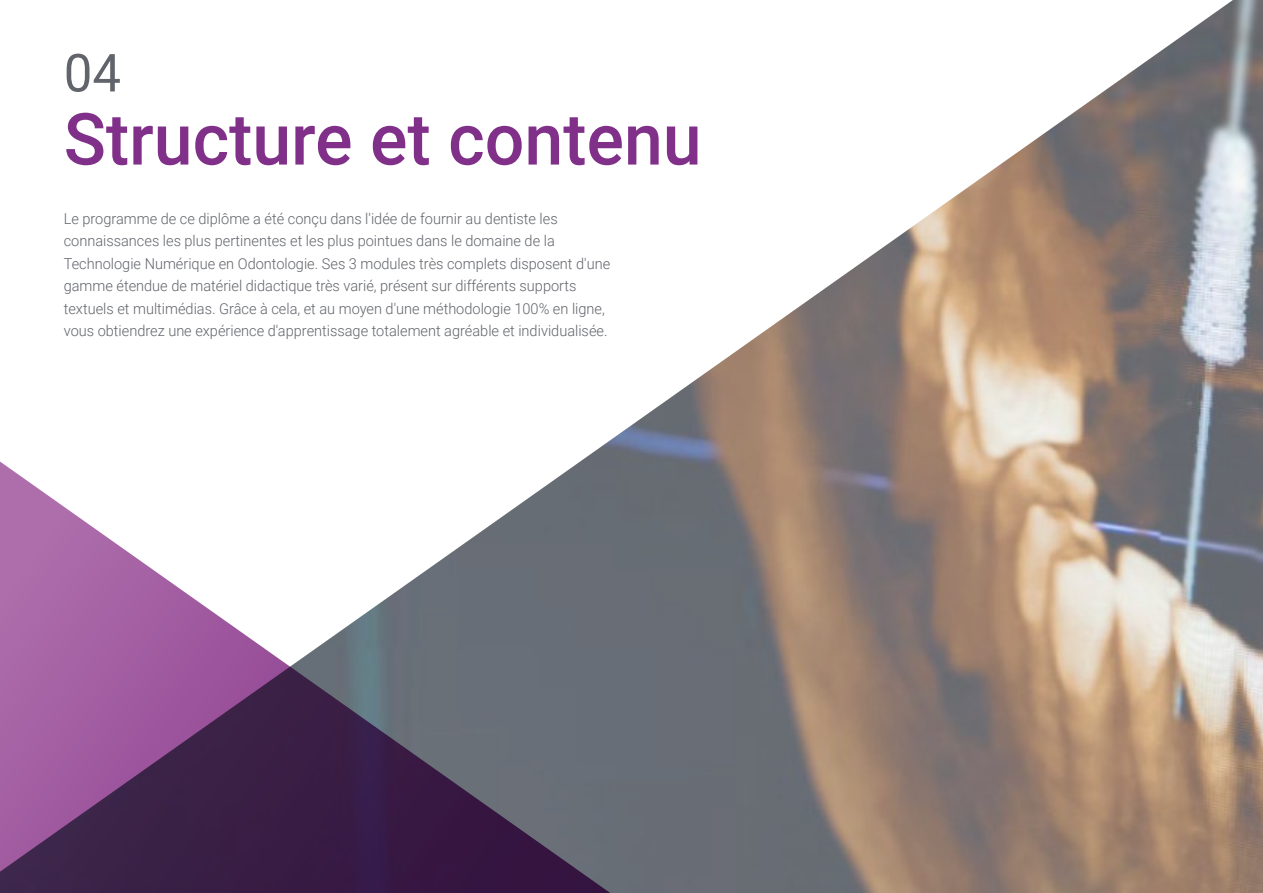
<style>
.page{position:relative;width:1263px;height:893px;background:#fff}
.page>*{position:absolute;margin:0;border:0;box-sizing:border-box;transform-origin:0 0}
.t1{font:500 72px "Roboto";color:#813089}
.t2{font:52.5px "Roboto";color:#61646a}
.t3{font:300 15px/22.5px "Roboto";color:#61646a}
</style>
<div class="page">
<img style="left:602px;top:0;width:661px;height:893px">
<svg style="left:0;top:446px;width:640px;height:447px"></svg>
<h2 class="t2" style="left:64px;top:36px;width:59px">04</h2>
<h1 class="t1" style="left:64px;top:89px;width:639px">Structure et contenu</h1>
<p class="t3" style="left:64px;top:207px;width:548px">Le programme de ce diplôme a été conçu dans l'idée de fournir au dentiste les connaissances les plus pertinentes et les plus pointues dans le domaine de la Technologie Numérique en Odontologie. Ses 3 modules très complets disposent d'une gamme étendue de matériel didactique très varié, présent sur différents supports textuels et multimédias. Grâce à cela, et au moyen d'une méthodologie 100% en ligne, vous obtiendrez une expérience d'apprentissage totalement agréable et individualisée.</p>
</div>
